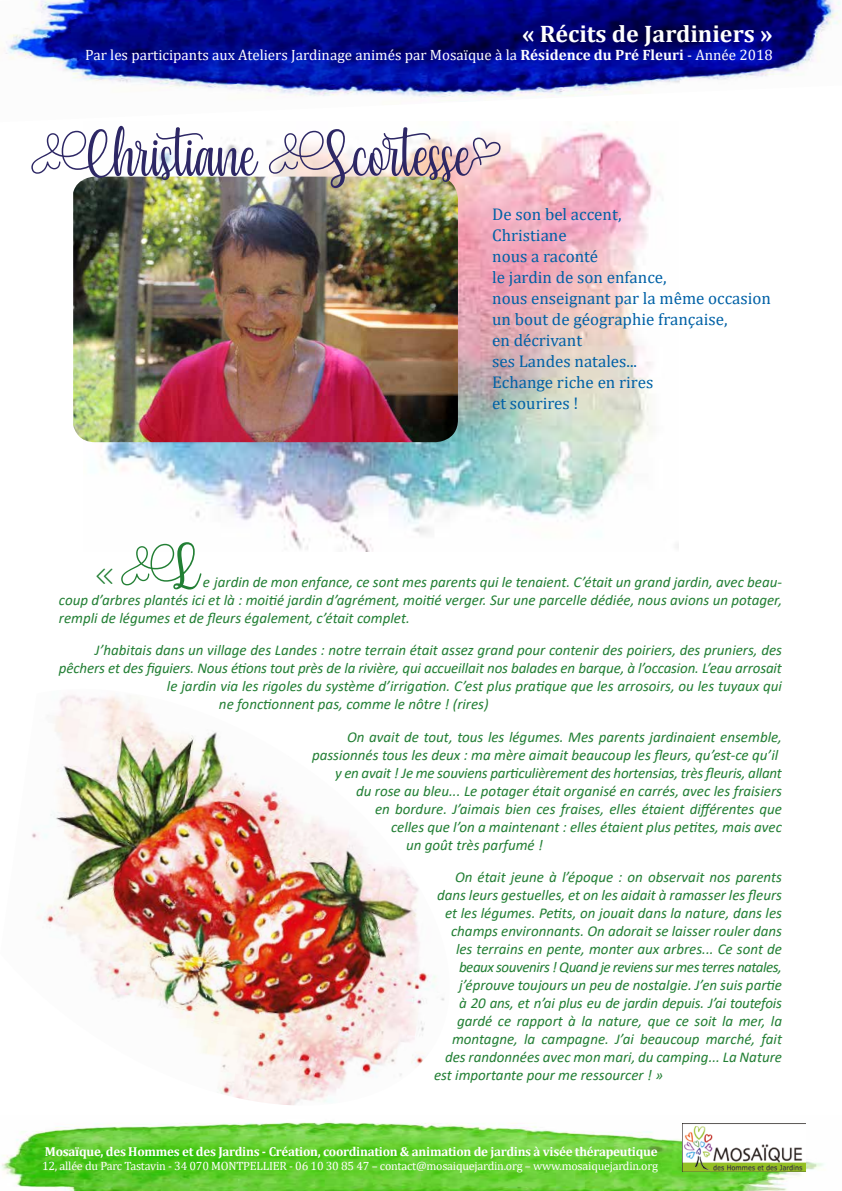
<style>
.page{position:relative;width:842px;height:1191px;background:#fff}
.page>*{position:absolute;margin:0;border:0;box-sizing:border-box;transform-origin:0 0}
.t1{font:62px "Yessy";color:#2d2765}
.t2{font:48px "Yessy";color:#227f34}
.t3{font:700 24px "Cambria";color:#fff}
.t4{font:17px/21px "Cambria";color:#0061a6}
.t5{font:italic 15px/18px "Calibri";color:#227f34;text-align:justify}
.t6{font:15px "Cambria";color:#fff}
.t7{font:italic 15px "Calibri";letter-spacing:-.03em;color:#227f34}
.t8{font:700 13px "Cambria";letter-spacing:-.02em;color:#fff}
.t9{font:12px "Cambria";letter-spacing:-.02em;color:#fff}
.s1{font-weight:700}
.s2{font-size:60px}
</style>
<div class="page">
<img style="left:92px;top:124px;width:587px;height:427px">
<img style="left:73px;top:177px;width:385px;height:265px">
<img style="left:1px;top:1123px;width:823px;height:68px">
<img style="left:683px;top:1123px;width:122px;height:48px">
<img style="left:1px;top:695px;width:482px;height:432px">
<img style="left:5px;top:0;width:836px;height:101px">
<h3 class="t3" style="left:522px;top:17px;width:252px">« Récits de Jardiniers »</h3>
<p class="t6" style="left:85px;top:46px;width:689px">Par les participants aux Ateliers Jardinage animés par Mosaïque à la <span class="s1">Résidence du Pré Fleuri</span> - Année 2018</p>
<h1 class="t1" style="left:28px;top:114px;width:477px">Christiane Scortesse*</h1>
<p class="t4" style="left:492px;top:204px;width:280px">De son bel accent,<br>Christiane<br>nous a raconté<br>le jardin de son enfance,<br>nous enseignant par la même occasion un bout de géographie française,<br>en décrivant<br>ses Landes natales...<br>Echange riche en rires<br>et sourires !</p>
<h2 class="t2" style="left:95px;top:539px;width:106px">« <span class="s2">L</span></h2>
<p class="t5" style="left:59px;top:572px;width:725px;text-indent:144px">e jardin de mon enfance, ce sont mes parents qui le tenaient. C’était un grand jardin, avec beau&shy;coup d’arbres plantés ici et là : moitié jardin d’agrément, moitié verger. Sur une parcelle dédiée, nous avions un potager, rempli de légumes et de fleurs également, c’était complet.</p>
<p class="t5" style="left:95px;top:641px;width:689px">J’habitais dans un village des Landes : notre terrain était assez grand pour contenir des poiriers, des pruniers, des</p>
<p class="t5" style="left:59px;top:659px;width:724px">pêchers et des figuiers. Nous étions tout près de la rivière, qui accueillait nos balades en barque, à l’occasion. L’eau arrosait</p>
<p class="t5" style="left:167px;top:677px;width:616px">le jardin via les rigoles du système d’irrigation. C’est plus pratique que les arrosoirs, ou les tuyaux qui</p>
<p class="t5" style="left:219px;top:695px;width:271px">ne fonctionnent pas, comme le nôtre ! (rires)</p>
<p class="t5" style="left:347px;top:727px;width:437px">On avait de tout, tous les légumes. Mes parents jardinaient ensemble,</p>
<p class="t5" style="left:312px;top:745px;width:468px">passionnés tous les deux : ma mère aimait beaucoup les fleurs, qu’est-ce qu’il</p>
<p class="t5" style="left:335px;top:763px;width:448px">y en avait ! Je me souviens particulièrement des hortensias, très fleuris, allant</p>
<p class="t5" style="left:356px;top:781px;width:427px">du rose au bleu... Le potager était organisé en carrés, avec les fraisiers</p>
<p class="t5" style="left:375px;top:799px;width:409px">en bordure. J’aimais bien ces fraises, elles étaient différentes que</p>
<p class="t5" style="left:391px;top:817px;width:392px">celles que l’on a maintenant : elles étaient plus petites, mais avec</p>
<p class="t5" style="left:406px;top:835px;width:139px">un goût très parfumé !</p>
<p class="t5" style="left:455px;top:867px;width:328px">On était jeune à l’époque : on observait nos parents</p>
<p class="t5" style="left:437px;top:885px;width:347px">dans leurs gestuelles, et on les aidait à ramasser les fleurs</p>
<p class="t5" style="left:445px;top:903px;width:338px">et les légumes. Petits, on jouait dans la nature, dans les</p>
<p class="t5" style="left:451px;top:921px;width:332px">champs environnants. On adorait se laisser rouler dans</p>
<p class="t5" style="left:456px;top:939px;width:328px">les terrains en pente, monter aux arbres... Ce sont de</p>
<p class="t7" style="left:459px;top:957px;width:324px">beaux souvenirs ! Quand je reviens sur mes terres natales,</p>
<p class="t5" style="left:459px;top:975px;width:325px">j’éprouve toujours un peu de nostalgie. J’en suis partie</p>
<p class="t5" style="left:459px;top:993px;width:324px">à 20 ans, et n’ai plus eu de jardin depuis. J’ai toutefois</p>
<p class="t5" style="left:457px;top:1011px;width:326px">gardé ce rapport à la nature, que ce soit la mer, la</p>
<p class="t5" style="left:452px;top:1029px;width:331px">montagne, la campagne. J’ai beaucoup marché, fait</p>
<p class="t5" style="left:445px;top:1047px;width:339px">des randonnées avec mon mari, du camping... La Nature</p>
<p class="t5" style="left:434px;top:1065px;width:231px">est importante pour me ressourcer ! »</p>
<p class="t8" style="left:45px;top:1142px;width:614px">Mosaïque, des Hommes et des Jardins - Création, coordination &amp; animation de jardins à visée thérapeutique</p>
<p class="t9" style="left:42px;top:1159px;width:617px">12, allée du Parc Tastavin - 34 070 MONTPELLIER - 06 10 30 85 47 – contact@mosaiquejardin.org – www.mosaiquejardin.org</p>
</div>
